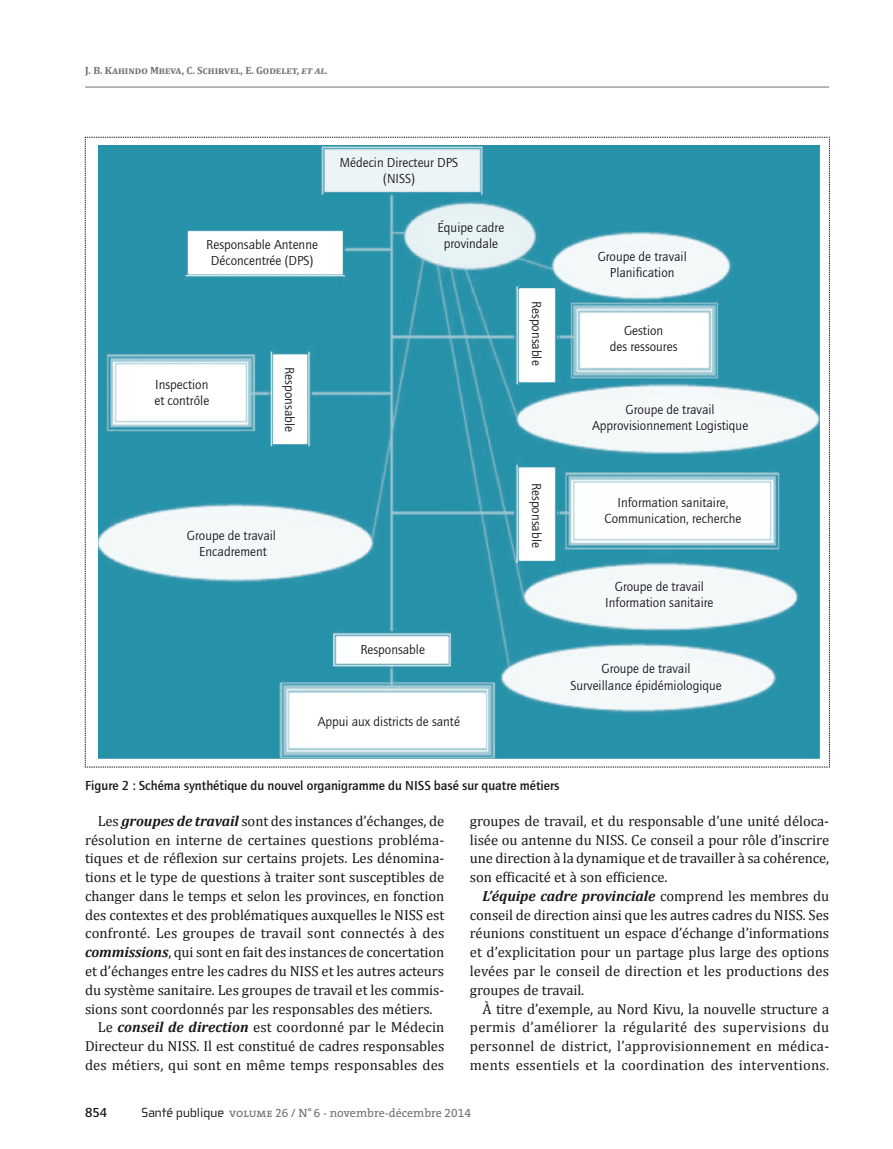
<style>
.page{position:relative;width:893px;height:1149px;background:#fff}
.page>*{position:absolute;margin:0;border:0;box-sizing:border-box;transform-origin:0 0}
.t1{font:14.7px/18.8px "Cambria";letter-spacing:-.005em;color:#1a171c;text-align:justify}
.t2{font:14.7px "Cambria";letter-spacing:.015em;color:#1a171c}
.t3{font:13.5px/16.2px "Quay Sans";color:#1a171c;text-align:center}
.t4{font:700 13.5px "Quay Sans";color:#1a171c}
.t5{font:12px "The Serif";color:#707173}
.t6{font:700 10.5px "Cambria";color:#707173}
.s1{font-style:italic}
.s2{font-weight:700;font-style:italic}
.s3{font-family:"Cholla Wide";font-size:13.5px;color:#1a171c}
.s4{font-family:"The Serif Caps"}
.s5{font-family:"The Serif Expert"}
</style>
<div class="page">
<hr style="left:85px;top:87px;width:744px;height:1px;background:#707173">
<svg style="left:85px;top:137px;width:745px;height:630px"></svg>
<img style="left:98px;top:145px;width:721px;height:613px">
<p class="t6" style="left:85px;top:64px;width:244px">J. B. Kahindo Mbeva, C. Schirvel, E. Godelet, <span class="s1">et al.</span></p>
<p class="t3" style="left:206px;top:236px;width:113px">Responsable Antenne<br>Déconcentrée (DPS)</p>
<p class="t3" style="left:340px;top:154px;width:120px">Médecin Directeur DPS (NISS)</p>
<p class="t3" style="left:437px;top:219px;width:68px">Équipe cadre provindale</p>
<p class="t3" style="left:154px;top:376px;width:56px;text-align:left">Inspection et contrôle</p>
<p class="t3" style="left:298px;top:367px;width:66px;rotate:90deg">Responsable</p>
<p class="t3" style="left:187px;top:527px;width:91px">Groupe de travail<br>Encadrement</p>
<p class="t3" style="left:545px;top:301px;width:66px;rotate:90deg">Responsable</p>
<p class="t3" style="left:545px;top:482px;width:66px;rotate:90deg">Responsable</p>
<p class="t3" style="left:360px;top:641px;width:66px">Responsable</p>
<p class="t3" style="left:318px;top:713px;width:144px">Appui aux districts de santé</p>
<p class="t3" style="left:598px;top:248px;width:91px">Groupe de travail<br>Planification</p>
<p class="t3" style="left:610px;top:322px;width:69px">Gestion<br>des ressoures</p>
<p class="t3" style="left:592px;top:401px;width:158px">Groupe de travail<br>Approvisionnement Logistique</p>
<p class="t3" style="left:604px;top:494px;width:138px">Information sanitaire,<br>Communication, recherche</p>
<p class="t3" style="left:605px;top:578px;width:110px">Groupe de travail<br>Information sanitaire</p>
<p class="t3" style="left:570px;top:660px;width:153px">Groupe de travail<br>Surveillance épidémiologique</p>
<p class="t4" style="left:85px;top:777px;width:476px">Figure 2 : Schéma synthétique du nouvel organigramme du NISS basé sur quatre métiers</p>
<p class="t1" style="left:98px;top:811px;width:348px">Les <span class="s2">groupes de travail</span> sont des instances d’échanges, de</p>
<p class="t1" style="left:85px;top:829px;width:361px">résolution en interne de certaines questions probléma-</p>
<p class="t1" style="left:85px;top:848px;width:361px">tiques et de réflexion sur certains projets. Les dénomina-</p>
<p class="t1" style="left:85px;top:867px;width:361px">tions et le type de questions à traiter sont susceptibles de</p>
<p class="t1" style="left:85px;top:886px;width:361px">changer dans le temps et selon les provinces, en fonction</p>
<p class="t1" style="left:85px;top:904px;width:361px">des contextes et des problématiques auxquelles le NISS est</p>
<p class="t2" style="left:85px;top:924px;width:361px">confronté. Les groupes de travail sont connectés à des</p>
<p class="t1" style="left:85px;top:942px;width:361px"><span class="s2">commissions</span>, qui sont en fait des instances de concertation</p>
<p class="t1" style="left:85px;top:961px;width:361px">et d’échanges entre les cadres du NISS et les autres acteurs</p>
<p class="t1" style="left:85px;top:979px;width:361px">du système sanitaire. Les groupes de travail et les commis-</p>
<p class="t1" style="left:85px;top:998px;width:349px">sions sont coordonnés par les responsables des métiers.</p>
<p class="t1" style="left:98px;top:1017px;width:348px">Le <span class="s2">conseil de direction</span> est coordonné par le Médecin</p>
<p class="t1" style="left:85px;top:1036px;width:361px">Directeur du NISS. Il est constitué de cadres responsables</p>
<p class="t1" style="left:85px;top:1054px;width:361px">des métiers, qui sont en même temps responsables des</p>
<p class="t1" style="left:470px;top:811px;width:361px">groupes de travail, et du responsable d’une unité déloca&shy;lisée ou antenne du NISS. Ce conseil a pour rôle d’inscrire une direction à la dynamique et de travailler à sa cohérence, son efficacité et à son efficience.</p>
<p class="t1" style="left:470px;top:886px;width:361px;text-indent:13px"><span class="s2">L’équipe cadre provinciale</span> comprend les membres du conseil de direction ainsi que les autres cadres du NISS. Ses réunions constituent un espace d’échange d’informations et d’explicitation pour un partage plus large des options levées par le conseil de direction et les productions des groupes de travail.</p>
<p class="t1" style="left:470px;top:998px;width:361px;text-indent:13px">À titre d’exemple, au Nord Kivu, la nouvelle structure a permis d’améliorer la régularité des supervisions du personnel de district, l’approvisionnement en médica&shy;ments essentiels et la coordination des interventions.</p>
<p class="t4" style="left:85px;top:1103px;width:24px">854</p>
<p class="t5" style="left:142px;top:1102px;width:331px"><span class="s3">Santé publique</span> <span class="s4">volume 26 / N°6 -</span> novembre-décembre <span class="s5">2014</span></p>
</div>
